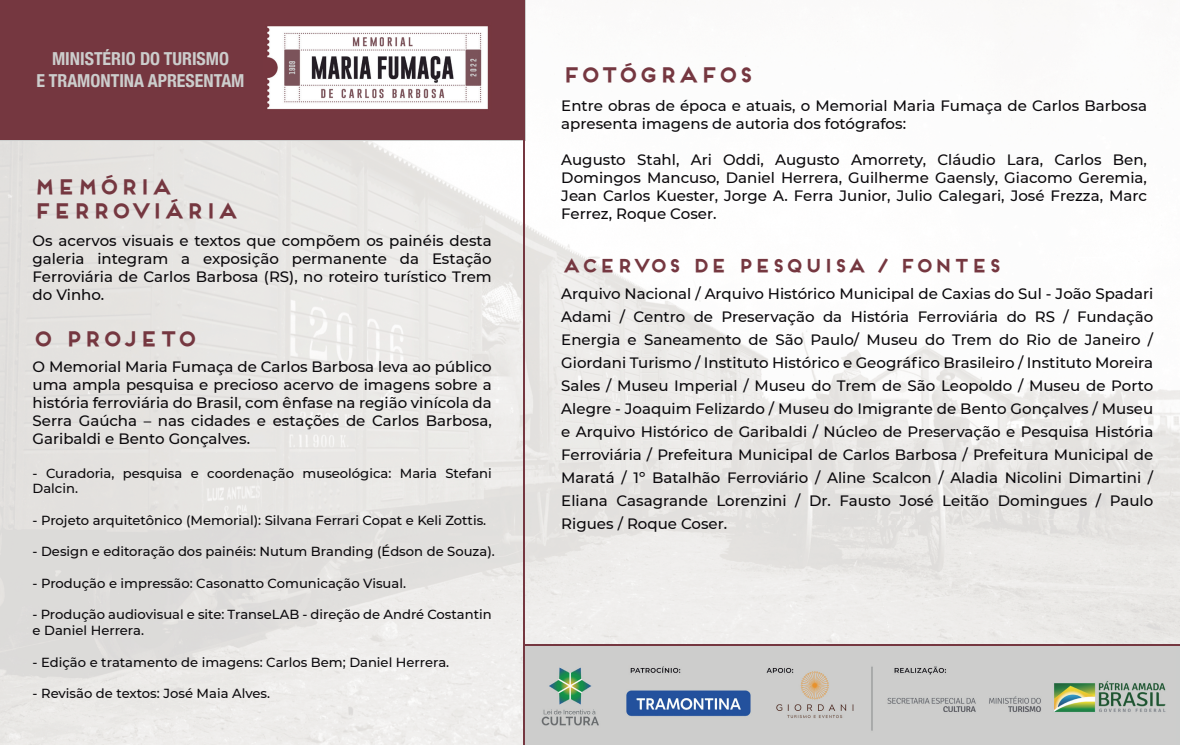
<style>
.page{position:relative;width:1180px;height:745px;background:#fff}
.page>*{position:absolute;margin:0;border:0;box-sizing:border-box;transform-origin:0 0}
.t1{font:700 20.38px/24.4px "Frontage";color:#753740}
.t2{font:700 20.38px "Frontage";letter-spacing:-.02em;color:#753740}
.t3{font:700 18px "Frontage";color:#753740}
.t4{font:700 condensed 17.88px/21.5px "Helvetica Neue";color:#cccdcc;text-align:center}
.t5{font:500 15px/18px "Montserrat";color:#0b090c;text-align:justify}
.t6{font:500 13.12px/15.8px "Montserrat";color:#0b090c}
</style>
<div class="page">
<img style="left:612px;top:2px;width:567px;height:641px">
<img style="left:524px;top:43px;width:88px;height:600px">
<div style="left:0;top:0;width:524px;height:140px;background:#753740"></div>
<img style="left:267px;top:26px;width:221px;height:84px">
<img style="left:520px;top:646px;width:2px;height:98px">
<img style="left:524px;top:646px;width:651px;height:98px">
<hr style="left:522px;top:1px;width:2px;height:743px;background:#753740">
<hr style="left:524px;top:643px;width:655px;height:2px;background:#753740">
<p class="t4" style="left:37px;top:47px;width:209px">MINISTÉRIO DO TURISMO<br>E TRAMONTINA APRESENTAM</p>
<h1 class="t1" style="left:33px;top:174px;width:207px">MEMÓRIA<br>FERROVIÁRIA</h1>
<p class="t5" style="left:33px;top:231px;width:460px">Os acervos visuais e textos que compõem os painéis desta galeria integram a exposição permanente da Estação Ferroviária de Carlos Barbosa (RS), no roteiro turístico Trem do Vinho.</p>
<h1 class="t1" style="left:33px;top:326px;width:165px">O PROJETO</h1>
<p class="t5" style="left:33px;top:356px;width:460px">O Memorial Maria Fumaça de Carlos Barbosa leva ao público uma ampla pesquisa e precioso acervo de imagens sobre a história ferroviária do Brasil, com ênfase na região vinícola da Serra Gaúcha – nas cidades e estações de Carlos Barbosa, Garibaldi e Bento Gonçalves.</p>
<p class="t6" style="left:33px;top:464px;width:460px">- Curadoria, pesquisa e coordenação museológica: Maria Stefani<br>Dalcin.</p>
<p class="t6" style="left:33px;top:511px;width:455px">- Projeto arquitetônico (Memorial): Silvana Ferrari Copat e Keli Zottis.</p>
<p class="t6" style="left:33px;top:543px;width:463px">- Design e editoração dos painéis: Nutum Branding (Édson de Souza).</p>
<p class="t6" style="left:33px;top:574px;width:375px">- Produção e impressão: Casonatto Comunicação Visual.</p>
<p class="t6" style="left:33px;top:606px;width:460px">- Produção audiovisual e site: TranseLAB - direção de André Costantin e Daniel Herrera.</p>
<p class="t6" style="left:33px;top:653px;width:418px">- Edição e tratamento de imagens: Carlos Bem; Daniel Herrera.</p>
<p class="t6" style="left:33px;top:684px;width:239px">- Revisão de textos: José Maia Alves.</p>
<h1 class="t2" style="left:561px;top:62px;width:193px">FOTÓGRAFOS</h1>
<p class="t5" style="left:561px;top:96px;width:587px">Entre obras de época e atuais, o Memorial Maria Fumaça de Carlos Barbosa apresenta imagens de autoria dos fotógrafos:</p>
<p class="t5" style="left:561px;top:150px;width:587px">Augusto Stahl, Ari Oddi, Augusto Amorrety, Cláudio Lara, Carlos Ben, Domingos Mancuso, Daniel Herrera, Guilherme Gaensly, Giacomo Geremia, Jean Carlos Kuester, Jorge A. Ferra Junior, Julio Calegari, José Frezza, Marc Ferrez, Roque Coser.</p>
<p class="t3" style="left:561px;top:254px;width:441px">ACERVOS DE PESQUISA / FONTES</p>
<p class="t5" style="left:561px;top:281px;width:593px;line-height:23px">Arquivo Nacional / Arquivo Histórico Municipal de Caxias do Sul - João Spadari Adami / Centro de Preservação da História Ferroviária do RS / Fundação Energia e Saneamento de São Paulo/ Museu do Trem do Rio de Janeiro / Giordani Turismo / Instituto Histórico e Geográfico Brasileiro / Instituto Moreira Sales / Museu Imperial / Museu do Trem de São Leopoldo / Museu de Porto Alegre - Joaquim Felizardo / Museu do Imigrante de Bento Gonçalves / Museu e Arquivo Histórico de Garibaldi / Núcleo de Preservação e Pesquisa História Ferroviária / Prefeitura Municipal de Carlos Barbosa / Prefeitura Municipal de Maratá / 1º Batalhão Ferroviário / Aline Scalcon / Aladia Nicolini Dimartini / Eliana Casagrande Lorenzini / Dr. Fausto José Leitão Domingues / Paulo Rigues / Roque Coser.</p>
</div>
